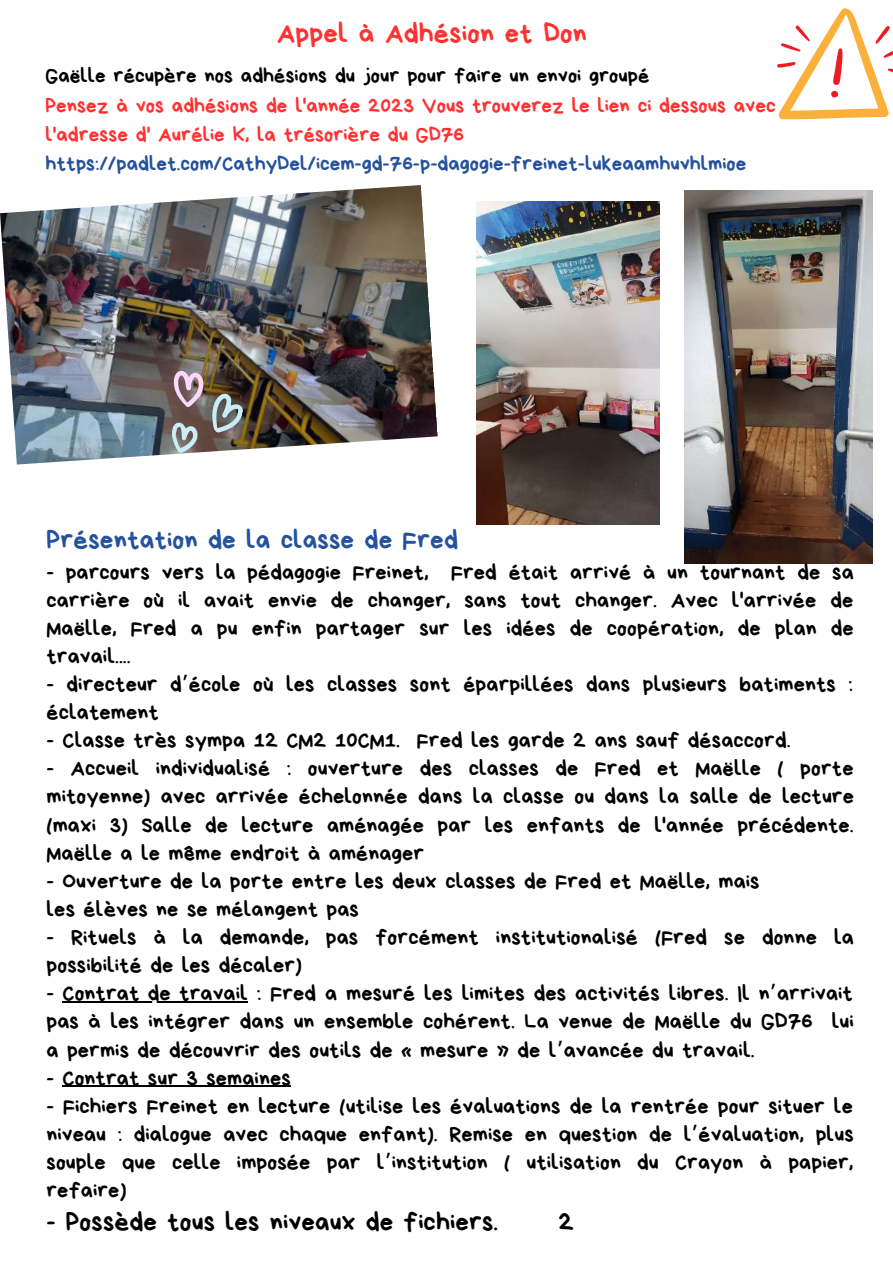
<style>
.page{position:relative;width:893px;height:1264px;background:#fff}
.page>*{position:absolute;margin:0;border:0;box-sizing:border-box;transform-origin:0 0}
.t1{font:28.5px "Bryndan Write";letter-spacing:.005em;color:#ff3131}
.t2{font:27px "Bryndan Write";letter-spacing:.005em;color:#25529c}
.t3{font:26.7px "Bryndan Write";letter-spacing:.005em;color:#000}
.t4{font:22.2px/28px "Bryndan Write";letter-spacing:.005em;color:#000;text-align:justify}
.t5{font:21px/29.2px "Bryndan Write";color:#ff3131}
.t6{font:21px "Bryndan Write";color:#25529c}
.t7{font:21px "Bryndan Write";color:#000}
.s1{font-family:"Noto Sans Gurmukhi"}
</style>
<div class="page">
<img style="left:0;top:185px;width:437px;height:279px">
<img style="left:684px;top:190px;width:188px;height:374px">
<img style="left:477px;top:202px;width:182px;height:322px">
<hr style="left:63px;top:1001px;width:185px;height:1px;background:#000">
<hr style="left:63px;top:1085px;width:228px;height:1px;background:#000">
<img style="left:167px;top:367px;width:79px;height:89px">
<svg style="left:777px;top:8px;width:115px;height:112px"></svg>
<p class="t1" style="left:277px;top:19px;width:311px">Appel à Adhésion et Don</p>
<p class="t7" style="left:45px;top:66px;width:605px">Gaëlle récupère nos adhésions du jour pour faire un envoi groupé</p>
<p class="t5" style="left:45px;top:91px;width:731px">Pensez à vos adhésions de l'année 2023 Vous trouverez le lien ci dessous avec l'adresse d' Aurélie K, la trésorière du GD76</p>
<p class="t6" style="left:45px;top:153px;width:702px">https://padlet.com/CathyDel/icem-gd-76-p-dagogie-freinet-lukeaamhuvhlmioe</p>
<p class="t2" style="left:46px;top:526px;width:413px">Présentation de la classe de Fred</p>
<p class="t4" style="left:46px;top:558px;width:808px">- parcours vers la pédagogie Freinet, Fred était arrivé à un tournant de sa carrière où il avait envie de changer, sans tout changer. Avec l'arrivée de Maëlle, Fred a pu enfin partager sur les idées de coopération, de plan de travail....</p>
<p class="t4" style="left:46px;top:670px;width:808px">- directeur d<span class="s1">’</span>école où les classes sont éparpillées dans plusieurs batiments : éclatement</p>
<p class="t4" style="left:46px;top:726px;width:745px">- Classe très sympa 12 CM2 10CM1. Fred les garde 2 ans sauf désaccord.</p>
<p class="t4" style="left:46px;top:754px;width:809px">- Accueil individualisé : ouverture des classes de Fred et Maëlle ( porte mitoyenne) avec arrivée échelonnée dans la classe ou dans la salle de lecture (maxi 3) Salle de lecture aménagée par les enfants de l'année précédente.<br>Maëlle a le même endroit à aménager</p>
<p class="t4" style="left:46px;top:867px;width:714px">- Ouverture de la porte entre les deux classes de Fred et Maëlle, mais les élèves ne se mélangent pas</p>
<p class="t4" style="left:46px;top:923px;width:808px">- Rituels à la demande, pas forcément institutionalisé (Fred se donne la possibilité de les décaler)</p>
<p class="t4" style="left:46px;top:979px;width:808px">- Contrat de travail : Fred a mesuré les limites des activités libres. Il n<span class="s1">’</span>arrivait pas à les intégrer dans un ensemble cohérent. La venue de Maëlle du GD76 lui a permis de découvrir des outils de « mesure » de l<span class="s1">’</span>avancée du travail.</p>
<p class="t4" style="left:46px;top:1063px;width:246px">- Contrat sur 3 semaines</p>
<p class="t4" style="left:46px;top:1092px;width:808px">- Fichiers Freinet en lecture (utilise les évaluations de la rentrée pour situer le niveau : dialogue avec chaque enfant). Remise en question de l<span class="s1">’</span>évaluation, plus souple que celle imposée par l<span class="s1">’</span>institution ( utilisation du Crayon à papier, refaire)</p>
<p class="t3" style="left:46px;top:1208px;width:453px">- Possède tous les niveaux de fichiers.</p>
<p class="t3" style="left:558px;top:1208px;width:17px">2</p>
</div>
